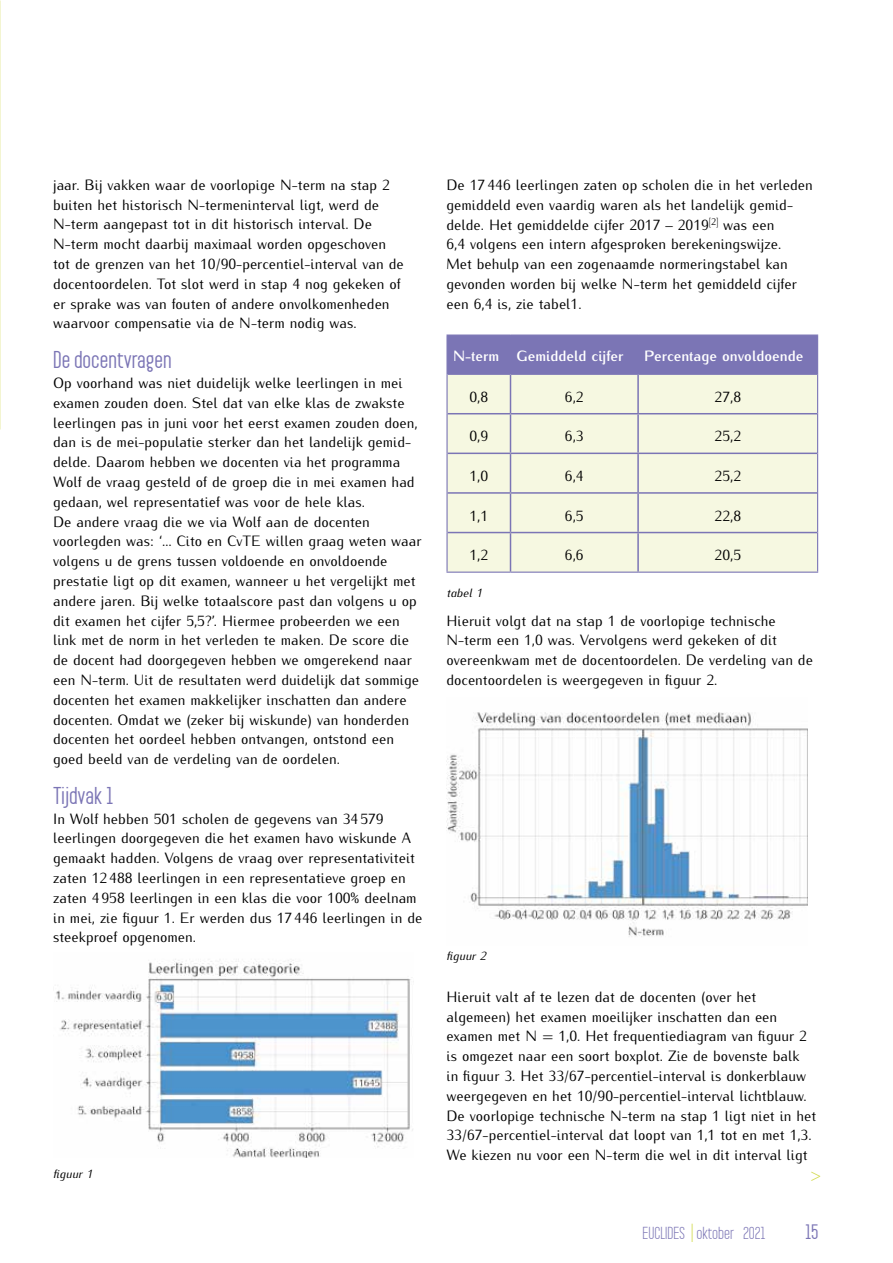
<style>
.page{position:relative;width:893px;height:1263px;background:#fff}
.page>*{position:absolute;margin:0;border:0;box-sizing:border-box;transform-origin:0 0}
.t1{font:700 21px "Pakt";color:#7b75b5}
.t2{font:700 18px "Pakt";color:#7b75b5}
.t3{font:15px "Pakt";color:#7b75b5}
.t4{font:14.85px/19.8px "Iwona";color:#000}
.t5{font:700 14.85px "Iwona";color:#fff}
.t6{font:14.85px "Iwona";color:#d0d947}
.t7{font:italic 12px "Iwona";color:#000}
.s1{font-size:22.5px;color:#d0d947}
</style>
<div class="page">
<div style="left:448px;top:336px;width:369px;height:37px;background:#7b75b5"></div>
<div style="left:448px;top:375px;width:369px;height:197px;background:#f6f8e1"></div>
<hr style="left:446px;top:334px;width:64px;height:2px;background:#7b75b5">
<hr style="left:446px;top:336px;width:2px;height:38px;background:#7b75b5">
<hr style="left:510px;top:334px;width:128px;height:2px;background:#7b75b5">
<hr style="left:638px;top:334px;width:180px;height:2px;background:#7b75b5">
<hr style="left:817px;top:336px;width:1px;height:38px;background:#7b75b5">
<hr style="left:446px;top:374px;width:2px;height:40px;background:#7b75b5">
<hr style="left:817px;top:374px;width:1px;height:40px;background:#7b75b5">
<hr style="left:446px;top:414px;width:2px;height:39px;background:#7b75b5">
<hr style="left:817px;top:414px;width:1px;height:39px;background:#7b75b5">
<hr style="left:446px;top:453px;width:2px;height:40px;background:#7b75b5">
<hr style="left:817px;top:453px;width:1px;height:40px;background:#7b75b5">
<hr style="left:446px;top:493px;width:2px;height:39px;background:#7b75b5">
<hr style="left:817px;top:493px;width:1px;height:39px;background:#7b75b5">
<hr style="left:446px;top:532px;width:2px;height:40px;background:#7b75b5">
<hr style="left:817px;top:532px;width:1px;height:40px;background:#7b75b5">
<hr style="left:446px;top:572px;width:64px;height:1px;background:#7b75b5">
<hr style="left:510px;top:572px;width:128px;height:1px;background:#7b75b5">
<hr style="left:638px;top:572px;width:180px;height:1px;background:#7b75b5">
<hr style="left:510px;top:336px;width:1px;height:37px;background:#7b75b5">
<hr style="left:637px;top:336px;width:2px;height:37px;background:#7b75b5">
<hr style="left:448px;top:373px;width:62px;height:2px;background:#7b75b5">
<hr style="left:510px;top:373px;width:128px;height:2px;background:#7b75b5">
<hr style="left:510px;top:375px;width:1px;height:38px;background:#7b75b5">
<hr style="left:638px;top:373px;width:179px;height:2px;background:#7b75b5">
<hr style="left:637px;top:375px;width:2px;height:38px;background:#7b75b5">
<hr style="left:448px;top:413px;width:62px;height:1px;background:#7b75b5">
<hr style="left:510px;top:413px;width:128px;height:1px;background:#7b75b5">
<hr style="left:510px;top:414px;width:1px;height:39px;background:#7b75b5">
<hr style="left:638px;top:413px;width:179px;height:1px;background:#7b75b5">
<hr style="left:637px;top:414px;width:2px;height:39px;background:#7b75b5">
<hr style="left:448px;top:453px;width:62px;height:1px;background:#7b75b5">
<hr style="left:510px;top:453px;width:128px;height:1px;background:#7b75b5">
<hr style="left:510px;top:454px;width:1px;height:38px;background:#7b75b5">
<hr style="left:638px;top:453px;width:179px;height:1px;background:#7b75b5">
<hr style="left:637px;top:454px;width:2px;height:38px;background:#7b75b5">
<hr style="left:448px;top:492px;width:62px;height:2px;background:#7b75b5">
<hr style="left:510px;top:492px;width:128px;height:2px;background:#7b75b5">
<hr style="left:510px;top:494px;width:1px;height:38px;background:#7b75b5">
<hr style="left:638px;top:492px;width:179px;height:2px;background:#7b75b5">
<hr style="left:637px;top:494px;width:2px;height:38px;background:#7b75b5">
<hr style="left:448px;top:532px;width:62px;height:1px;background:#7b75b5">
<hr style="left:510px;top:532px;width:128px;height:1px;background:#7b75b5">
<hr style="left:510px;top:533px;width:1px;height:39px;background:#7b75b5">
<hr style="left:638px;top:532px;width:179px;height:1px;background:#7b75b5">
<hr style="left:637px;top:533px;width:2px;height:39px;background:#7b75b5">
<img style="left:55px;top:959px;width:359px;height:198px">
<img style="left:446px;top:712px;width:361px;height:225px">
<p class="t4" style="left:53px;top:174px;width:352px">jaar. Bij vakken waar de voorlopige N-term na stap 2 buiten het historisch N-termeninterval ligt, werd de N-term aangepast tot in dit historisch interval. De N-term mocht daarbij maximaal worden opgeschoven tot de grenzen van het 10/90-percentiel-interval van de docentoordelen. Tot slot werd in stap 4 nog gekeken of er sprake was van fouten of andere onvolkomenheden waarvoor compensatie via de N-term nodig was.</p>
<h1 class="t1" style="left:53px;top:348px;width:120px">De docentvragen</h1>
<p class="t4" style="left:53px;top:372px;width:370px">Op voorhand was niet duidelijk welke leerlingen in mei examen zouden doen. Stel dat van elke klas de zwakste leerlingen pas in juni voor het eerst examen zouden doen, dan is de mei-populatie sterker dan het landelijk gemid&shy;delde. Daarom hebben we docenten via het programma Wolf de vraag gesteld of de groep die in mei examen had gedaan, wel representatief was voor de hele klas.<br>De andere vraag die we via Wolf aan de docenten voorlegden was: ‘… Cito en CvTE willen graag weten waar volgens u de grens tussen voldoende en onvoldoende prestatie ligt op dit examen, wanneer u het vergelijkt met andere jaren. Bij welke totaalscore past dan volgens u op dit examen het cijfer 5,5?’. Hiermee probeerden we een link met de norm in het verleden te maken. De score die de docent had doorgegeven hebben we omgerekend naar een N-term. Uit de resultaten werd duidelijk dat sommige docenten het examen makkelijker inschatten dan andere docenten. Omdat we (zeker bij wiskunde) van honderden docenten het oordeel hebben ontvangen, ontstond een goed beeld van de verdeling van de oordelen.</p>
<h1 class="t1" style="left:53px;top:783px;width:61px">Tijdvak 1</h1>
<p class="t4" style="left:53px;top:807px;width:371px">In Wolf hebben 501 scholen de gegevens van 34 579 leerlingen doorgegeven die het examen havo wiskunde A gemaakt hadden. Volgens de vraag over representativiteit zaten 12 488 leerlingen in een representatieve groep en zaten 4 958 leerlingen in een klas die voor 100% deelnam in mei, zie figuur 1. Er werden dus 17 446 leerlingen in de steekproef opgenomen.</p>
<p class="t7" style="left:53px;top:1165px;width:41px">figuur 1</p>
<p class="t4" style="left:446px;top:174px;width:368px">De 17 446 leerlingen zaten op scholen die in het verleden gemiddeld even vaardig waren als het landelijk gemid&shy;delde. Het gemiddelde cijfer 2017 – 2019<sup>[2]</sup> was een<br>6,4 volgens een intern afgesproken berekeningswijze.<br>Met behulp van een zogenaamde normeringstabel kan gevonden worden bij welke N-term het gemiddeld cijfer een 6,4 is, zie tabel1.</p>
<p class="t5" style="left:453px;top:344px;width:172px">N-term Gemiddeld cijfer</p>
<p class="t5" style="left:644px;top:344px;width:161px">Percentage onvoldoende</p>
<p class="t4" style="left:469px;top:386px;width:20px">0,8</p>
<p class="t4" style="left:565px;top:386px;width:20px">6,2</p>
<p class="t4" style="left:715px;top:386px;width:28px">27,8</p>
<p class="t4" style="left:469px;top:425px;width:20px">0,9</p>
<p class="t4" style="left:565px;top:425px;width:20px">6,3</p>
<p class="t4" style="left:715px;top:425px;width:28px">25,2</p>
<p class="t4" style="left:469px;top:465px;width:20px">1,0</p>
<p class="t4" style="left:565px;top:465px;width:20px">6,4</p>
<p class="t4" style="left:715px;top:465px;width:28px">25,2</p>
<p class="t4" style="left:469px;top:504px;width:20px">1,1</p>
<p class="t4" style="left:565px;top:504px;width:20px">6,5</p>
<p class="t4" style="left:715px;top:504px;width:28px">22,8</p>
<p class="t4" style="left:469px;top:544px;width:20px">1,2</p>
<p class="t4" style="left:565px;top:544px;width:20px">6,6</p>
<p class="t4" style="left:715px;top:544px;width:28px">20,5</p>
<p class="t7" style="left:446px;top:583px;width:38px">tabel 1</p>
<p class="t4" style="left:446px;top:609px;width:368px">Hieruit volgt dat na stap 1 de voorlopige technische N-term een 1,0 was. Vervolgens werd gekeken of dit overeenkwam met de docentoordelen. De verdeling van de docentoordelen is weergegeven in figuur 2.</p>
<p class="t7" style="left:446px;top:947px;width:41px">figuur 2</p>
<p class="t4" style="left:446px;top:986px;width:371px">Hieruit valt af te lezen dat de docenten (over het algemeen) het examen moeilijker inschatten dan een examen met N = 1,0. Het frequentiediagram van figuur 2 is omgezet naar een soort boxplot. Zie de bovenste balk<br>in figuur 3. Het 33/67-percentiel-interval is donkerblauw weergegeven en het 10/90-percentiel-interval lichtblauw.<br>De voorlopige technische N-term na stap 1 ligt niet in het 33/67-percentiel-interval dat loopt van 1,1 tot en met 1,3.<br>We kiezen nu voor een N-term die wel in dit interval ligt</p>
<p class="t6" style="left:810px;top:1163px;width:13px">&gt;</p>
<p class="t3" style="left:642px;top:1224px;width:124px">EUCLIDES <span class="s1">|</span> oktober 2021</p>
<p class="t2" style="left:805px;top:1222px;width:15px">15</p>
</div>
